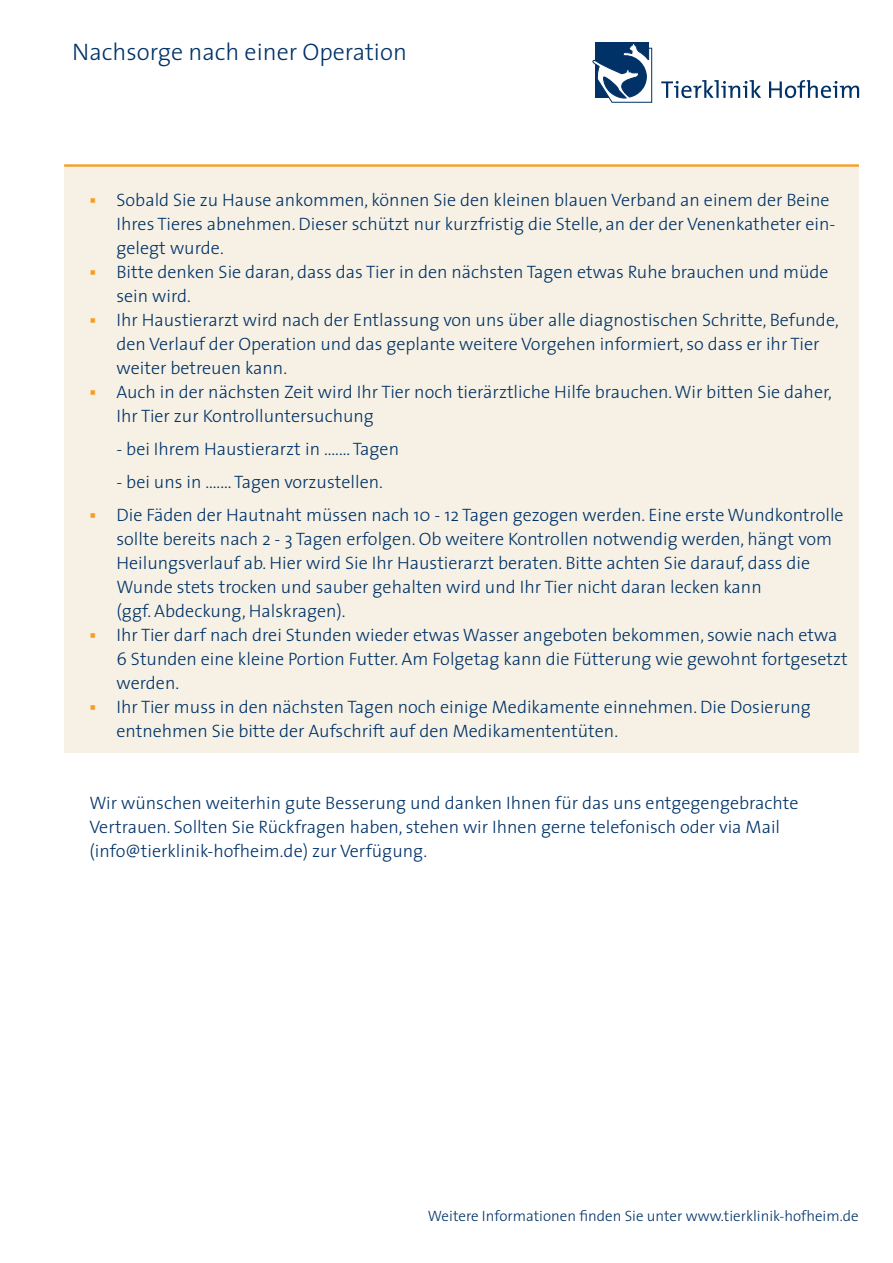
<style>
.page{position:relative;width:893px;height:1263px;background:#fff}
.page>*{position:absolute;margin:0;border:0;box-sizing:border-box;transform-origin:0 0}
.t1{font:300 24px "The Sans";color:#003268}
.t2{font:300 18px/24px "The Sans";color:#003268}
.t3{font:300 15px "The Sans";color:#003268}
</style>
<div class="page">
<div style="left:64px;top:165px;width:795px;height:588px;background:#f6f1e4"></div>
<hr style="left:64px;top:164px;width:795px;height:3px;background:#f89c1c">
<svg style="left:592px;top:42px;width:61px;height:61px"></svg>
<svg style="left:661px;top:80px;width:198px;height:18px"></svg>
<h1 class="t1" style="left:72px;top:32px;width:336px">Nachsorge nach einer Operation</h1>
<p class="t2" style="left:117px;top:187px;width:724px">Sobald Sie zu Hause ankommen, können Sie den kleinen blauen Verband an einem der Beine Ihres Tieres abnehmen. Dieser schützt nur kurzfristig die Stelle, an der der Venenkatheter ein&shy;gelegt wurde.<br>Bitte denken Sie daran, dass das Tier in den nächsten Tagen etwas Ruhe brauchen und müde sein wird.<br>Ihr Haustierarzt wird nach der Entlassung von uns über alle diagnostischen Schritte, Befunde, den Verlauf der Operation und das geplante weitere Vorgehen informiert, so dass er ihr Tier weiter betreuen kann.<br>Auch in der nächsten Zeit wird Ihr Tier noch tierärztliche Hilfe brauchen. Wir bitten Sie daher, Ihr Tier zur Kontrolluntersuchung</p>
<p class="t2" style="left:117px;top:436px;width:284px">- bei Ihrem Haustierarzt in ....... Tagen</p>
<p class="t2" style="left:117px;top:464px;width:729px;line-height:33px">- bei uns in ....... Tagen vorzustellen.<br>Die Fäden der Hautnaht müssen nach 10 - 12 Tagen gezogen werden. Eine erste Wundkontrolle</p>
<p class="t2" style="left:117px;top:526px;width:733px">sollte bereits nach 2 - 3 Tagen erfolgen. Ob weitere Kontrollen notwendig werden, hängt vom Heilungsverlauf ab. Hier wird Sie Ihr Haustierarzt beraten. Bitte achten Sie darauf, dass die Wunde stets trocken und sauber gehalten wird und Ihr Tier nicht daran lecken kann<br>(ggf. Abdeckung, Halskragen).<br>Ihr Tier darf nach drei Stunden wieder etwas Wasser angeboten bekommen, sowie nach etwa 6 Stunden eine kleine Portion Futter. Am Folgetag kann die Fütterung wie gewohnt fortgesetzt werden.<br>Ihr Tier muss in den nächsten Tagen noch einige Medikamente einnehmen. Die Dosierung entnehmen Sie bitte der Aufschrift auf den Medikamententüten.</p>
<p class="t2" style="left:90px;top:790px;width:710px">Wir wünschen weiterhin gute Besserung und danken Ihnen für das uns entgegengebrachte<br>Vertrauen. Sollten Sie Rückfragen haben, stehen wir Ihnen gerne telefonisch oder via Mail (info@tierklinik-hofheim.de) zur Verfügung.</p>
<p class="t3" style="left:428px;top:1204px;width:432px">Weitere Informationen finden Sie unter www.tierklinik-hofheim.de</p>
</div>
